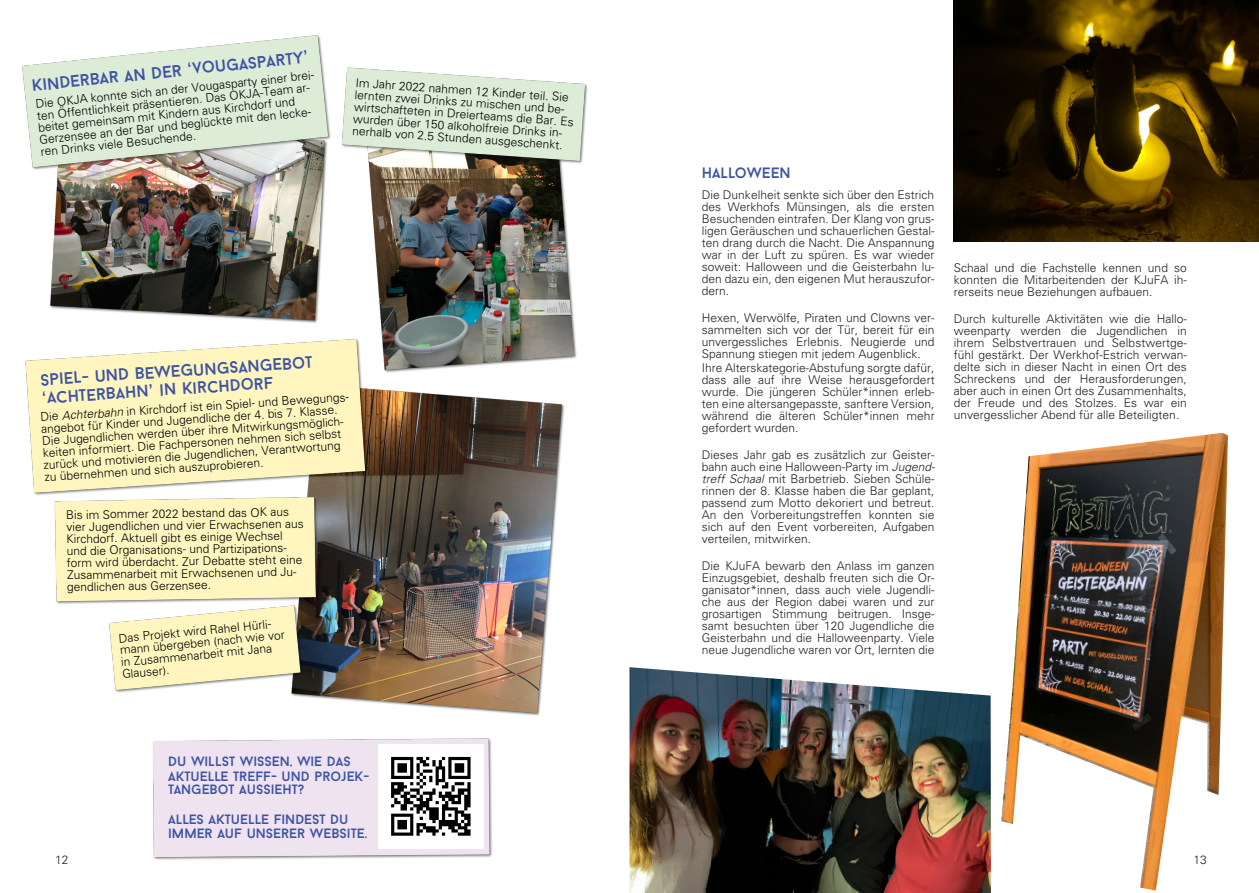
<style>
.page{position:relative;width:1259px;height:893px;background:#fff}
.page>*{position:absolute;margin:0;border:0;box-sizing:border-box;transform-origin:0 0}
.t1{font:16.5px/18px "Baron Neue";color:#3e53a3}
.t2{font:15px "Baron Neue";color:#3e53a3}
.t3{font:13.5px/15px "Baron Neue";color:#3e53a3}
.t4{font:300 12px/12px "Univers";color:#231f20}
.t5{font:300 12px/12px "Univers";color:#000}
.s1{font-family:"Lucida Grande"}
.s2{font-style:italic}
</style>
<div class="page">
<img style="left:1001px;top:433px;width:227px;height:458px">
<img style="left:953px;top:0;width:306px;height:241px">
<img style="left:22px;top:35px;width:566px;height:825px">
<img style="left:629px;top:667px;width:362px;height:226px">
<img style="left:379px;top:744px;width:104px;height:105px">
<h1 class="t1" style="left:31px;top:78px;width:279px;rotate:-6deg">KINDERBAR AN DER <span class="s1">ʻ</span>VOUGASPARTY<span class="s1">ʼ</span></h1>
<p class="t5" style="left:35px;top:99px;width:260px;rotate:-6deg">DieOKJAkonntesichanderVougaspartyeinerbrei‐<br>tenÖffentlichkeitpräsentieren.DasOKJA-Teamar‐<br>beitet gemeinsam mit Kindern aus Kirchdorf und GerzenseeanderBarundbeglücktemitdenlecke‐<br>ren Drinks viele Besuchende.</p>
<p class="t5" style="left:356px;top:78px;width:222px;rotate:4deg">Im Jahr 2022 nahmen 12 Kinder teil. Sie<br>lerntenzweiDrinkszumischenundbe‐<br>wirtschafteten in Dreierteams die Bar. Es wurdenüber150alkoholfreieDrinksin‐<br>nerhalb von 2.5 Stunden ausgeschenkt.</p>
<h1 class="t1" style="left:40px;top:373px;width:274px;rotate:-4deg">SPIEL- UND BEWEGUNGSANGEBOT <span class="s1">ʻ</span>ACHTERBAHN<span class="s1">ʼ</span> IN KIRCHDORF</h1>
<p class="t5" style="left:40px;top:412px;width:298px;rotate:-4deg">Die <span class="s2">Achterbahn</span> inKirchdorfisteinSpiel-undBewegungs‐<br>angebot für Kinder und Jugendliche der 4. bis 7. Klasse.<br>DieJugendlichenwerdenüberihreMitwirkungsmöglich‐</p>
<p class="t5" style="left:42px;top:449px;width:300px;text-align:justify;rotate:-4deg">keiten informiert. Die Fachpersonen nehmen sich selbst zurück und motivieren die Jugendlichen, Verantwortung zu übernehmen und sich auszuprobieren.</p>
<p class="t5" style="left:66px;top:510px;width:239px;rotate:-1deg">Bis im Sommer 2022 bestand das OK aus vier Jugendlichen und vier Erwachsenen aus Kirchdorf. Aktuell gibt es einige Wechsel<br>unddieOrganisations-undPartizipations‐<br>form wird überdacht. Zur Debatte steht eine ZusammenarbeitmitErwachsenenundJu‐<br>gendlichen aus Gerzensee.</p>
<p class="t5" style="left:118px;top:633px;width:167px;rotate:-5deg">DasProjektwirdRahelHürli‐<br>mann übergeben (nach wie vor in Zusammenarbeit mit Jana<br>Glauser).</p>
<p class="t3" style="left:168px;top:755px;width:203px">DU WILLST WISSEN, WIE DAS<br>AKTUELLE TREFF- UND PROJEK-</p>
<p class="t3" style="left:168px;top:783px;width:138px">TANGEBOT AUSSIEHT?</p>
<p class="t3" style="left:168px;top:814px;width:200px;line-height:13.5px">ALLES AKTUELLE FINDEST DU<br>IMMER AUF UNSERER WEBSITE.</p>
<p class="t2" style="left:702px;top:167px;width:90px">HALLOWEEN</p>
<p class="t4" style="left:702px;top:190px;width:234px">Die Dunkelheit senkte sich über den Estrich des Werkhofs Münsingen, als die ersten Besuchendeneintrafen.DerKlangvongrus‐<br>ligenGeräuschenundschauerlichenGestal‐<br>ten drang durch die Nacht. Die Anspannung war in der Luft zu spüren. Es war wieder soweit:HalloweenunddieGeisterbahnlu‐<br>dendazuein,deneigenenMutherauszufor‐<br>dern.</p>
<p class="t4" style="left:702px;top:313px;width:234px">Hexen,Werwölfe,PiratenundClownsver‐<br>sammelten sich vor der Tür, bereit für ein unvergessliches Erlebnis. Neugierde und Spannung stiegen mit jedem Augenblick.</p>
<p class="t4" style="left:702px;top:362px;width:234px">Ihre Alterskategorie-Abstufung sorgte dafür, dass alle auf ihre Weise herausgefordert wurde.DiejüngerenSchüler*innenerleb‐<br>ten eine altersangepasste, sanftere Version, während die älteren Schüler*innen mehr gefordert wurden.</p>
<p class="t4" style="left:702px;top:449px;width:234px">DiesesJahrgabeszusätzlichzurGeister‐<br>bahn auch eine Halloween-Party im <span class="s2">Jugend‐<br>treff Schaal</span> mitBarbetrieb.SiebenSchüle‐<br>rinnen der 8. Klasse haben die Bar geplant, passend zum Motto dekoriert und betreut.<br>An den Vorbereitungstreffen konnten sie sich auf den Event vorbereiten, Aufgaben verteilen, mitwirken.</p>
<p class="t4" style="left:702px;top:560px;width:234px">Die KJuFA bewarb den Anlass im ganzen Einzugsgebiet,deshalbfreutensichdieOr‐<br>ganisator*innen,dassauchvieleJugendli‐<br>che aus der Region dabei waren und zur grosartigenStimmungbeitrugen.Insge‐<br>samt besuchten über 120 Jugendliche die Geisterbahn und die Halloweenparty. Viele neue Jugendliche waren vor Ort, lernten die</p>
<p class="t4" style="left:953px;top:262px;width:234px">Schaal und die Fachstelle kennen und so konntendieMitarbeitendenderKJuFAih‐<br>rerseits neue Beziehungen aufbauen.</p>
<p class="t4" style="left:953px;top:313px;width:234px">DurchkulturelleAktivitätenwiedieHallo‐<br>weenparty werden die Jugendlichen in ihremSelbstvertrauenundSelbstwertge‐<br>fühlgestärkt.DerWerkhof-Estrichverwan‐<br>delte sich in dieser Nacht in einen Ort des Schreckens und der Herausforderungen, aber auch in einen Ort des Zusammenhalts, der Freude und des Stolzes. Es war ein unvergesslicher Abend für alle Beteiligten.</p>
<p class="t4" style="left:55px;top:855px;width:15px">12</p>
<p class="t4" style="left:1193px;top:855px;width:15px">13</p>
</div>
